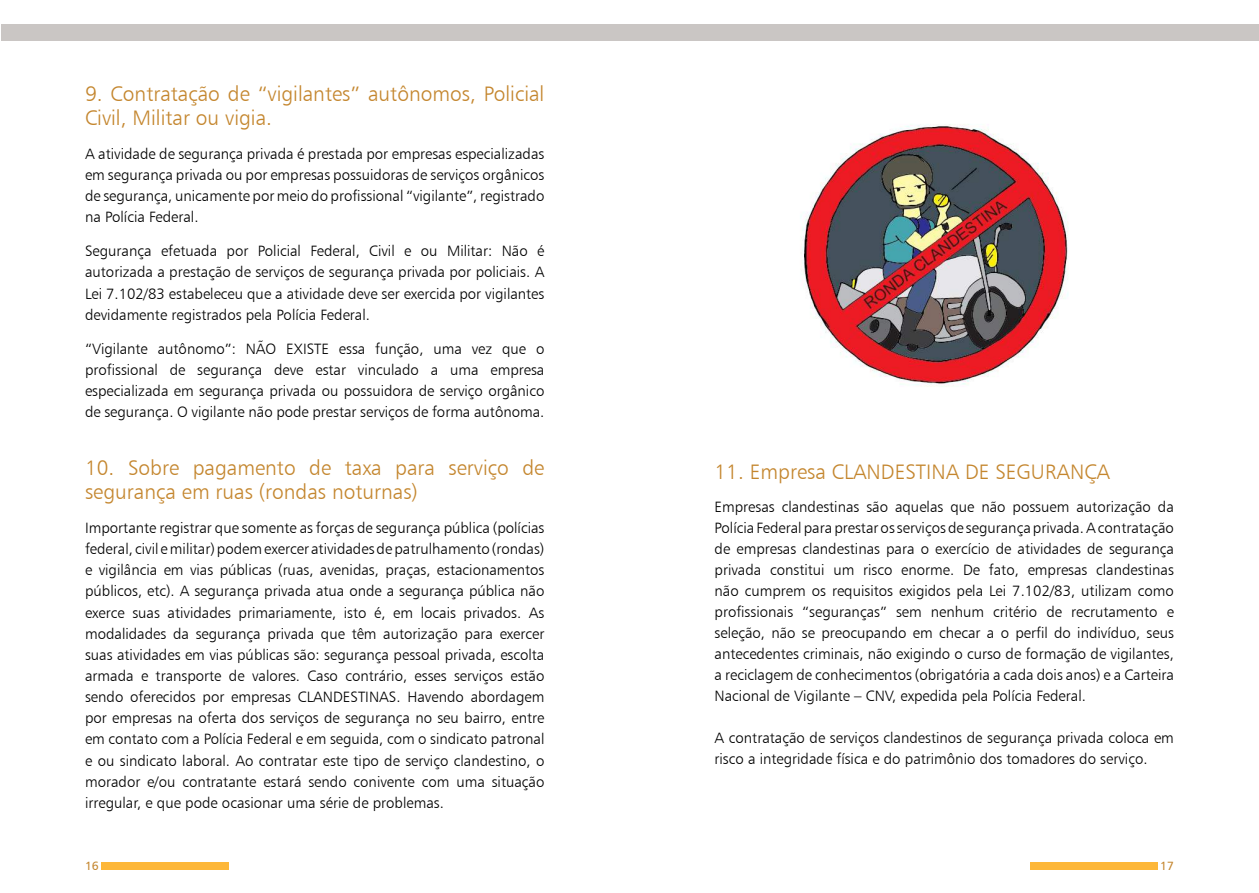
<style>
.page{position:relative;width:1259px;height:893px;background:#fff}
.page>*{position:absolute;margin:0;border:0;box-sizing:border-box;transform-origin:0 0}
.t1{font:21px/24px "Humanist 777 BT Light B";color:#c4862e}
.t2{font:15px/21.1px "Humanist 777 BT Light B";color:#000;text-align:justify}
.t3{font:12px "Humanist 777 BT Roman B";color:#c4862e}
</style>
<div class="page">
<div style="left:1px;top:24px;width:1257px;height:17px;background:#cac6c4"></div>
<div style="left:101px;top:863px;width:128px;height:7px;background:#fdb739"></div>
<div style="left:1030px;top:863px;width:128px;height:7px;background:#fdb739"></div>
<img style="left:800px;top:124px;width:269px;height:263px">
<h1 class="t1" style="left:85px;top:81px;width:461px">9. Contratação de “vigilantes” autônomos, Policial<br>Civil, Militar ou vigia.</h1>
<p class="t2" style="left:85px;top:143px;width:461px">A atividade de segurança privada é prestada por empresas especializadas em segurança privada ou por empresas possuidoras de serviços orgânicos de segurança, unicamente por meio do profissional “vigilante”, registrado na Polícia Federal.</p>
<p class="t2" style="left:85px;top:240px;width:461px">Segurança efetuada por Policial Federal, Civil e ou Militar: Não é autorizada a prestação de serviços de segurança privada por policiais. A Lei 7.102/83 estabeleceu que a atividade deve ser exercida por vigilantes devidamente registrados pela Polícia Federal.</p>
<p class="t2" style="left:85px;top:338px;width:461px">“Vigilante autônomo”: NÃO EXISTE essa função, uma vez que o profissional de segurança deve estar vinculado a uma empresa especializada em segurança privada ou possuidora de serviço orgânico de segurança. O vigilante não pode prestar serviços de forma autônoma.</p>
<h1 class="t1" style="left:85px;top:455px;width:461px">10. Sobre pagamento de taxa para serviço de segurança em ruas (rondas noturnas)</h1>
<p class="t2" style="left:85px;top:517px;width:461px">Importante registrar que somente as forças de segurança pública (polícias federal, civil e militar) podem exercer atividades de patrulhamento (rondas) e vigilância em vias públicas (ruas, avenidas, praças, estacionamentos públicos, etc). A segurança privada atua onde a segurança pública não exerce suas atividades primariamente, isto é, em locais privados. As modalidades da segurança privada que têm autorização para exercer suas atividades em vias públicas são: segurança pessoal privada, escolta armada e transporte de valores. Caso contrário, esses serviços estão sendo oferecidos por empresas CLANDESTINAS. Havendo abordagem por empresas na oferta dos serviços de segurança no seu bairro, entre em contato com a Polícia Federal e em seguida, com o sindicato patronal e ou sindicato laboral. Ao contratar este tipo de serviço clandestino, o morador e/ou contratante estará sendo conivente com uma situação irregular, e que pode ocasionar uma série de problemas.</p>
<h1 class="t1" style="left:714px;top:459px;width:397px">11. Empresa CLANDESTINA DE SEGURANÇA</h1>
<p class="t2" style="left:714px;top:496px;width:461px">Empresas clandestinas são aquelas que não possuem autorização da Polícia Federal para prestar os serviços de segurança privada. A contratação de empresas clandestinas para o exercício de atividades de segurança privada constitui um risco enorme. De fato, empresas clandestinas não cumprem os requisitos exigidos pela Lei 7.102/83, utilizam como profissionais “seguranças” sem nenhum critério de recrutamento e seleção, não se preocupando em checar a o perfil do indivíduo, seus antecedentes criminais, não exigindo o curso de formação de vigilantes, a reciclagem de conhecimentos (obrigatória a cada dois anos) e a Carteira Nacional de Vigilante – CNV, expedida pela Polícia Federal.</p>
<p class="t2" style="left:714px;top:727px;width:461px">A contratação de serviços clandestinos de segurança privada coloca em risco a integridade física e do patrimônio dos tomadores do serviço.</p>
<p class="t3" style="left:85px;top:858px;width:15px">16</p>
<p class="t3" style="left:1160px;top:858px;width:15px">17</p>
</div>
